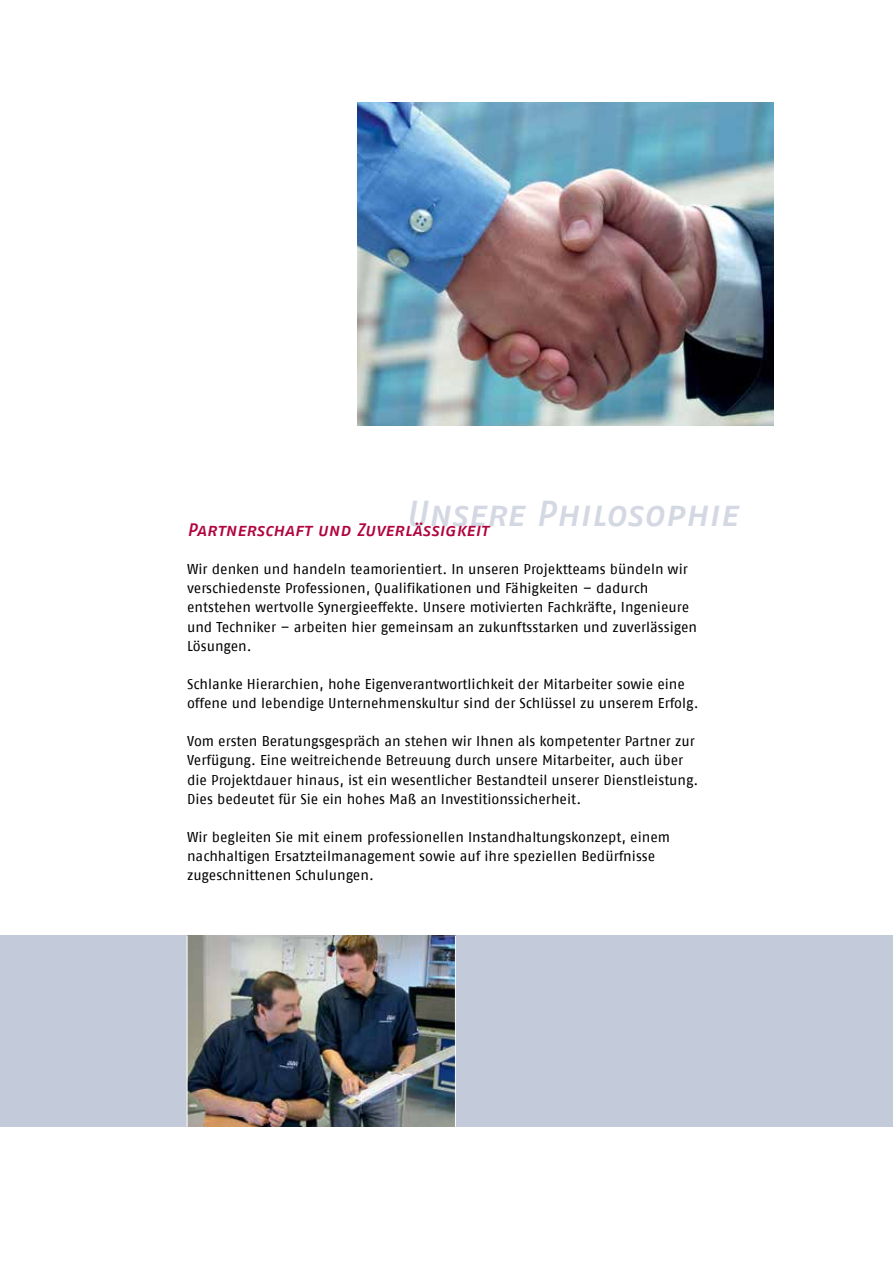
<style>
.page{position:relative;width:893px;height:1263px;background:#fff}
.page>*{position:absolute;margin:0;border:0;box-sizing:border-box;transform-origin:0 0}
.t1{font:36px "Fago No Medium CE Tf Italic Caps";letter-spacing:-.005em;color:#d4d8e3}
.t2{font:18px "Fago No Medium CE Tf Italic Caps";letter-spacing:-.005em;color:#b1043e}
.t3{font:14.25px/19.2px "Fago No Regular CE Tf";color:#000}
</style>
<div class="page">
<img style="left:357px;top:102px;width:417px;height:324px">
<div style="left:0;top:935px;width:893px;height:192px;background:#c3cad9"></div>
<img style="left:188px;top:935px;width:267px;height:192px">
<hr style="left:455px;top:935px;width:1px;height:192px;background:#fff">
<hr style="left:187px;top:935px;width:1px;height:192px;background:#fff">
<h1 class="t1" style="left:406px;top:492px;width:334px">Unsere Philosophie</h1>
<p class="t2" style="left:187px;top:519px;width:303px">Partnerschaft und Zuverlässigkeit</p>
<p class="t3" style="left:187px;top:559px;width:511px">Wir denken und handeln teamorientiert. In unseren Projektteams bündeln wir verschiedenste Professionen, Qualifikationen und Fähigkeiten – dadurch entstehen wertvolle Synergieeffekte. Unsere motivierten Fachkräfte, Ingenieure und Techniker – arbeiten hier gemeinsam an zukunftsstarken und zuverlässigen Lösungen.</p>
<p class="t3" style="left:187px;top:674px;width:513px">Schlanke Hierarchien, hohe Eigenverantwortlichkeit der Mitarbeiter sowie eine offene und lebendige Unternehmenskultur sind der Schlüssel zu unserem Erfolg.</p>
<p class="t3" style="left:187px;top:731px;width:513px">Vom ersten Beratungsgespräch an stehen wir Ihnen als kompetenter Partner zur Verfügung. Eine weitreichende Betreuung durch unsere Mitarbeiter, auch über die Projektdauer hinaus, ist ein wesentlicher Bestandteil unserer Dienstleistung.<br>Dies bedeutet für Sie ein hohes Maß an Investitionssicherheit.</p>
<p class="t3" style="left:187px;top:827px;width:485px">Wir begleiten Sie mit einem professionellen Instandhaltungskonzept, einem nachhaltigen Ersatzteilmanagement sowie auf ihre speziellen Bedürfnisse zugeschnittenen Schulungen.</p>
</div>
